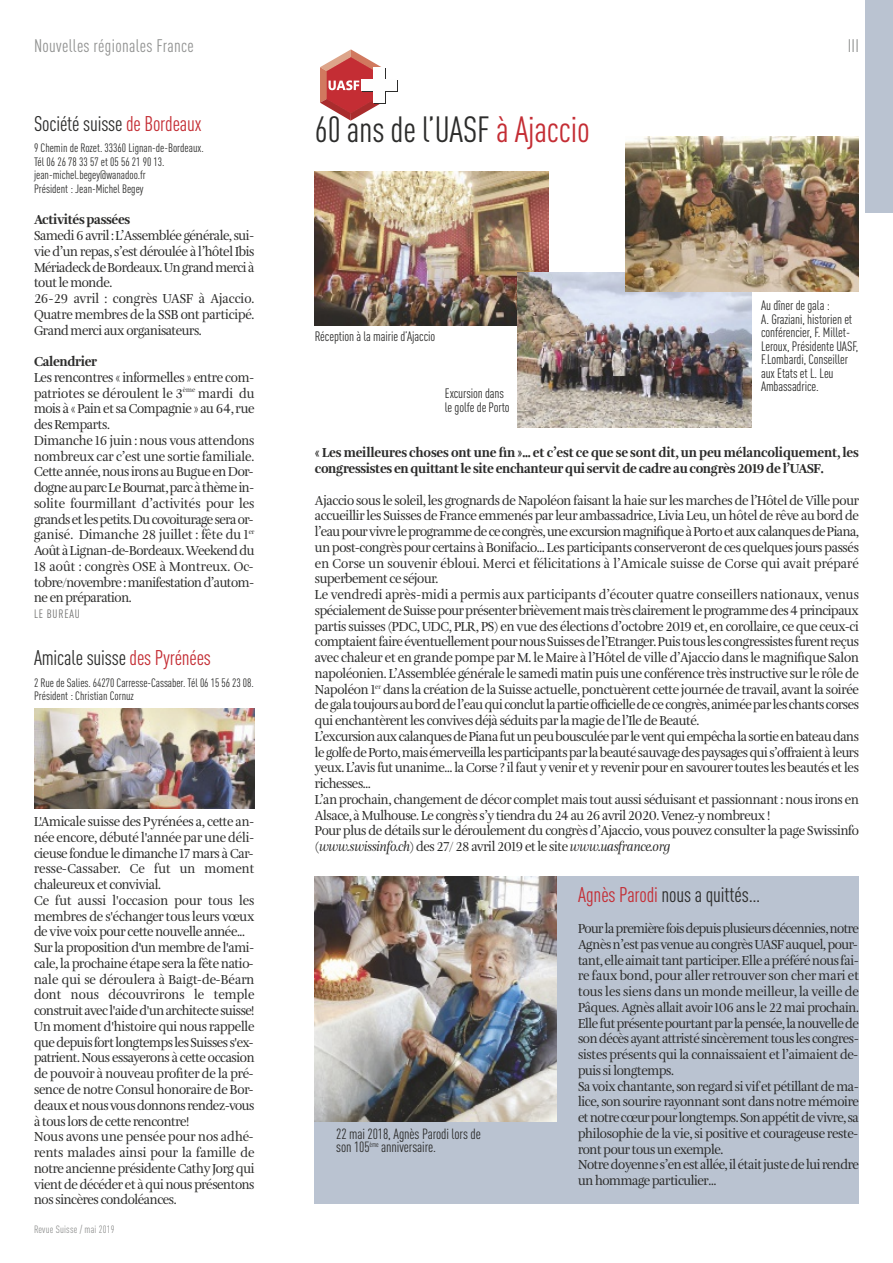
<style>
.page{position:relative;width:893px;height:1263px;background:#fff}
.page>*{position:absolute;margin:0;border:0;box-sizing:border-box;transform-origin:0 0}
.t1{font:condensed 36px "DINOT";letter-spacing:-.005em;color:#2c2c2b}
.t2{font:condensed 21px "DINOT";letter-spacing:-.005em;color:#2c2c2b}
.t3{font:condensed 18px "DINOT";letter-spacing:.02em;color:#919291}
.t4{font:condensed 14.7px/13.5px "DINOT";letter-spacing:-.005em;color:#2c2c2b}
.t5{font:13.5px/15.8px "Amalia Pro";letter-spacing:-.03em;color:#2c2c2b;scale:.95 1}
.t6{font:condensed 13.5px/13.5px "DINOT";letter-spacing:-.005em;color:#2c2c2b}
.t7{font:900 13.5px/15.8px "Amalia Pro";letter-spacing:-.03em;color:#2c2c2b;scale:.95 1}
.t8{font:condensed 12px/13.5px "DINOT";color:#2c2c2b}
.t9{font:condensed 12px "DINOT";letter-spacing:.065em;color:#6f6f6e}
.t10{font:condensed 10.5px "DINOT";letter-spacing:.02em;color:#919291}
.s1{color:#c42d34}
.s2{font-style:italic}
</style>
<div class="page">
<div style="left:315px;top:876px;width:544px;height:327px;background:#bac3d1"></div>
<div style="left:865px;top:0;width:28px;height:213px;background:#bac3d1"></div>
<svg style="left:320px;top:49px;width:61px;height:72px"></svg>
<svg style="left:362px;top:91px;width:35px;height:1px"></svg>
<div style="left:374px;top:68px;width:12px;height:36px;background:#2c2c2b"></div>
<div style="left:361px;top:79px;width:35px;height:12px;background:#fefefe"></div>
<div style="left:373px;top:67px;width:12px;height:36px;background:#fefefe"></div>
<img style="left:34px;top:708px;width:221px;height:101px">
<img style="left:315px;top:876px;width:242px;height:245px">
<img style="left:315px;top:171px;width:233px;height:155px">
<img style="left:518px;top:273px;width:233px;height:154px">
<img style="left:625px;top:137px;width:234px;height:155px">
<h3 class="t3" style="left:34px;top:39px;width:161px">Nouvelles régionales France</h3>
<h2 class="t2" style="left:34px;top:116px;width:169px">Société suisse <span class="s1">de Bordeaux</span></h2>
<p class="t8" style="left:34px;top:142px;width:171px">9 Chemin de Rozet. 33360 Lignan-de-Bordeaux.<br>Tél 06 26 78 33 57 et 05 56 21 90 13. jean-michel.begey@wanadoo.fr<br>Président : Jean-Michel Begey</p>
<p class="t7" style="left:34px;top:213px;width:103px">Activités passées</p>
<p class="t5" style="left:34px;top:228px;width:234px">Samedi 6 avril : L’Assemblée générale, sui&shy;vie d’un repas, s’est déroulée à l’hôtel Ibis MériadeckdeBordeaux.Ungrandmercià tout le monde.<br>26-29 avril : congrès UASF à Ajaccio.<br>Quatre membres de la SSB ont participé.<br>Grand merci aux organisateurs.</p>
<p class="t7" style="left:34px;top:355px;width:68px">Calendrier</p>
<p class="t5" style="left:34px;top:370px;width:234px">Les rencontres « informelles » entre com&shy;patriotes se déroulent le 3<sup>ème</sup> mardi du mois à « Pain et sa Compagnie » au 64, rue des Remparts.<br>Dimanche 16 juin : nous vous attendons nombreux car c’est une sortie familiale.<br>Cette année, nous irons au Bugue en Dor&shy;dogneauparcLeBournat,parcàthèmein&shy;solite fourmillant d’activités pour les grandsetlespetits.Ducovoiturageseraor&shy;ganisé. Dimanche 28 juillet : fête du 1<sup>er </sup>AoûtàLignan-de-Bordeaux.Weekenddu 18 août : congrès OSE à Montreux. Oc&shy;tobre/novembre:manifestationd’autom&shy;ne en préparation.</p>
<p class="t9" style="left:34px;top:609px;width:47px">LE BUREAU</p>
<h2 class="t2" style="left:34px;top:650px;width:178px">Amicale suisse <span class="s1">des Pyrénées</span></h2>
<p class="t8" style="left:34px;top:677px;width:221px">2 Rue de Salies. 64270 Carresse-Cassaber. Tél 06 15 56 23 08.<br>Président : Christian Cornuz</p>
<p class="t5" style="left:34px;top:814px;width:234px">L'Amicale suisse des Pyrénées a, cette an&shy;née encore, débuté l'année par une déli&shy;cieuse fondue le dimanche 17 mars à Car&shy;resse-Cassaber. Ce fut un moment chaleureux et convivial.<br>Ce fut aussi l'occasion pour tous les membres de s'échanger tous leurs vœux de vive voix pour cette nouvelle année...<br>Sur la proposition d'un membre de l'ami&shy;cale, la prochaine étape sera la fête natio&shy;nale qui se déroulera à Baigt-de-Béarn dont nous découvrirons le temple construitavec l'aided'unarchitectesuisse!<br>Un moment d'histoire qui nous rappelle quedepuis fortlongtemps lesSuisses s'ex&shy;patrient. Nous essayerons à cette occasion de pouvoir à nouveau profiter de la pré&shy;sence de notre Consul honoraire de Bor&shy;deauxetnousvousdonnons rendez-vous à tous lors de cette rencontre!<br>Nous avons une pensée pour nos adhé&shy;rents malades ainsi pour la famille de notre ancienne présidente Cathy Jorg qui vient de décéder et à qui nous présentons nos sincères condoléances.</p>
<p class="t10" style="left:34px;top:1225px;width:82px">Revue Suisse / mai 2019</p>
<h1 class="t1" style="left:315px;top:117px;width:276px">60 ans de l’UASF <span class="s1">à Ajaccio</span></h1>
<p class="t6" style="left:315px;top:331px;width:122px">Réception à la mairie d’Ajaccio</p>
<p class="t6" style="left:445px;top:388px;width:66px">Excursion dans le golfe de Porto</p>
<h3 class="t3" style="left:848px;top:39px;width:13px">III</h3>
<p class="t6" style="left:761px;top:300px;width:99px">Au dîner de gala :<br>A. Graziani, historien et conférencier, F. Millet-<br>Leroux, Présidente UASF,<br>F.Lombardi, Conseiller aux Etats et L. Leu<br>Ambassadrice.</p>
<p class="t7" style="left:315px;top:446px;width:574px">« Les meilleures choses ont une fin »… et c’est ce que se sont dit, un peu mélancoliquement, les congressistes en quittant le site enchanteur qui servit de cadre au congrès 2019 de l’UASF.</p>
<p class="t5" style="left:315px;top:493px;width:574px">Ajaccio sous le soleil, les grognards de Napoléon faisant la haie sur les marches de l’Hôtel de Ville pour accueillir les Suisses de France emmenés par leur ambassadrice, Livia Leu, un hôtel de rêve au bord de l’eaupourvivreleprogrammedececongrès,uneexcursionmagnifiqueàPortoetauxcalanquesdePiana, un post-congrès pour certains à Bonifacio… Les participants conserveront de ces quelques jours passés en Corse un souvenir ébloui. Merci et félicitations à l’Amicale suisse de Corse qui avait préparé superbement ce séjour.<br>Le vendredi après-midi a permis aux participants d’écouter quatre conseillers nationaux, venus spécialementdeSuissepourprésenterbrièvementmais très clairementleprogrammedes4principaux partis suisses (PDC, UDC, PLR, PS) en vue des élections d’octobre 2019 et, en corollaire, ce que ceux-ci comptaientfaireéventuellementpournousSuissesdel’Etranger.Puis tous les congressistes furent reçus avec chaleur et en grande pompe par M. le Maire à l’Hôtel de ville d’Ajaccio dans le magnifique Salon napoléonien. L’Assemblée générale le samedi matin puis une conférence très instructive sur le rôle de Napoléon 1<sup>er</sup> dans la création de la Suisse actuelle, ponctuèrent cette journée de travail, avant la soirée degalatoujoursauborddel’eauquiconclutlapartieofficielledececongrès,animéepar leschantscorses qui enchantèrent les convives déjà séduits par la magie de l’Ile de Beauté.<br>L’excursionauxcalanquesdePianafutunpeubousculéepar leventquiempêchalasortieenbateaudans legolfedePorto,maisémerveillalesparticipantspar labeautésauvagedespaysagesqui s’offraientàleurs yeux. L’avis fut unanime… la Corse ? il faut y venir et y revenir pour en savourer toutes les beautés et les richesses…<br>L’an prochain, changement de décor complet mais tout aussi séduisant et passionnant : nous irons en Alsace, à Mulhouse. Le congrès s’y tiendra du 24 au 26 avril 2020. Venez-y nombreux !<br>Pour plus de détails sur le déroulement du congrès d’Ajaccio, vous pouvez consulter la page Swissinfo (<span class="s2">www.swissinfo.ch</span>) des 27/ 28 avril 2019 et le site <span class="s2">www.uasfrance.org</span></p>
<h2 class="t2" style="left:578px;top:887px;width:184px"><span class="s1">Agnès Parodi</span> nous a quittés…</h2>
<p class="t5" style="left:578px;top:921px;width:297px">Pour lapremièrefoisdepuisplusieursdécennies,notre Agnès n’est pas venue au congrès UASF auquel, pour&shy;tant,elleaimaittantparticiper.Elleapréférénous fai&shy;re faux bond, pour aller retrouver son cher mari et tous les siens dans un monde meilleur, la veille de Pâques. Agnès allait avoir 106 ans le 22 mai prochain.<br>Ellefutprésentepourtantpar lapensée,lanouvellede sondécèsayantattristésincèrementtous les congres&shy;sistes présents qui la connaissaient et l’aimaient de&shy;puis si longtemps.<br>Sa voix chantante, son regard si vif et pétillant de ma&shy;lice, son sourire rayonnant sont dans notre mémoire etnotrecœurpour longtemps.Sonappétitdevivre, sa philosophie de la vie, si positive et courageuse reste&shy;ront pour tous un exemple.<br>Notredoyennes’enestallée,ilétaitjustedelui rendre un hommage particulier…</p>
<p class="t4" style="left:336px;top:1128px;width:146px">22 mai 2018, Agnès Parodi lors de son 105<sup>ème</sup> anniversaire.</p>
</div>
